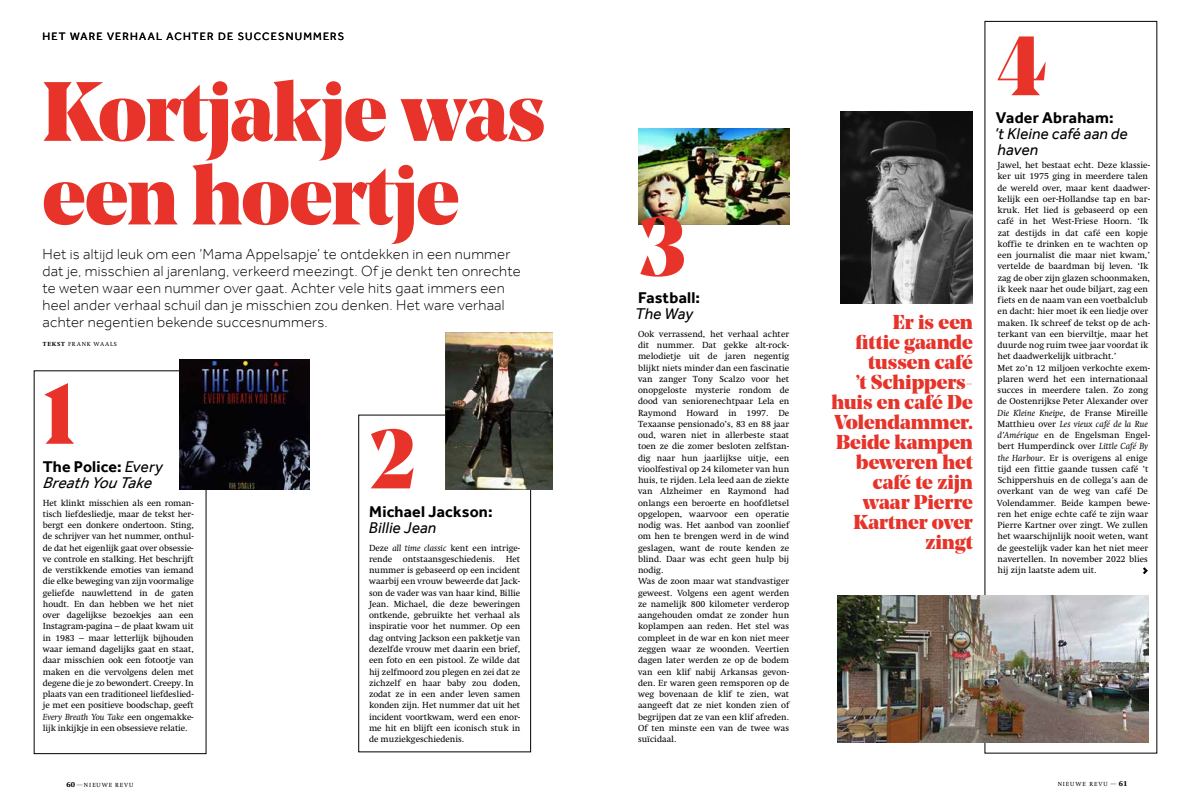
<style>
.page{position:relative;width:1191px;height:808px;background:#fff}
.page>*{position:absolute;margin:0;border:0;box-sizing:border-box;transform-origin:0 0}
.t1{font:900 83.6px/83.6px "Noe Display";letter-spacing:-.01em;color:#e7332a;scale:.95 1}
.t2{font:900 20px/20px "Noe Display";color:#e7332a;text-align:right}
.t3{font:italic 16px/16px "Effra";letter-spacing:.01em;color:#000}
.t4{font:700 16px "Effra";letter-spacing:.01em;color:#000}
.t5{font:300 15px/17px "Effra";letter-spacing:.015em;color:#000}
.t6{font:11px "Effra";letter-spacing:.105em;color:#000}
.t7{font:9px/11.2px "Swift LT Std";color:#000;text-align:justify}
.t8{font:6px "Swift LT Std";letter-spacing:.15em;color:#000}
.s1{font-weight:800}
.s2{font-weight:700;font-style:normal}
.s3{font-style:italic}
.s4{font-weight:800;font-size:7.5px}
.s5{font-family:"Effra";font-weight:300}
</style>
<div class="page">
<div style="left:358px;top:415px;width:173px;height:337px;border:1px solid #000"></div>
<img style="left:638px;top:129px;width:151px;height:95px">
<svg style="left:1143px;top:567px;width:4px;height:7px"></svg>
<img style="left:840px;top:112px;width:132px;height:191px">
<img style="left:179px;top:359px;width:130px;height:131px">
<img style="left:446px;top:333px;width:107px;height:156px">
<img style="left:837px;top:596px;width:311px;height:146px">
<p class="t6" style="left:43px;top:30px;width:303px">HET WARE VERHAAL ACHTER DE SUCCESNUMMERS</p>
<h1 class="t1" style="left:43px;top:68px;width:531px">Kortjakje was een hoertje</h1>
<p class="t5" style="left:43px;top:245px;width:480px">Het is altijd leuk om een ‘Mama Appelsapje’ te ontdekken in een nummer dat je, misschien al jarenlang, verkeerd meezingt. Of je denkt ten onrechte te weten waar een nummer over gaat. Achter vele hits gaat immers een heel ander verhaal schuil dan je misschien zou denken. Het ware verhaal achter negentien bekende succesnummers.</p>
<p class="t8" style="left:43px;top:341px;width:76px"><span class="s1">TEKST</span> FRANK WAALS</p>
<h1 class="t1" style="left:43px;top:371px;width:36px">1</h1>
<h3 class="t3" style="left:43px;top:458px;width:122px"><span class="s2">The Police:</span> Every<br>Breath You Take</h3>
<p class="t7" style="left:43px;top:497px;width:152px">Het klinkt misschien als een roman&shy;tisch liefdesliedje, maar de tekst her&shy;bergt een donkere ondertoon. Sting, de schrijver van het nummer, onthul&shy;de dat het eigenlijk gaat over obsessie&shy;ve controle en stalking. Het beschrijft de verstikkende emoties van iemand die elke beweging van zijn voormalige geliefde nauwlettend in de gaten houdt. En dan hebben we het niet over dagelijkse bezoekjes aan een Instagram-pagina – de plaat kwam uit in 1983 – maar letterlijk bijhouden waar iemand dagelijks gaat en staat, daar misschien ook een fotootje van maken en die vervolgens delen met degene die je zo bewondert. Creepy. In plaats van een traditioneel liefdeslied&shy;je met een positieve boodschap, geeft <span class="s3">Every Breath You Take</span> een ongemakke&shy;lijk inkijkje in een obsessieve relatie.</p>
<p class="t8" style="left:66px;top:781px;width:68px"><span class="s4">60</span> <span class="s5">—</span>NIEUWE REVU</p>
<h1 class="t1" style="left:369px;top:416px;width:51px">2</h1>
<h3 class="t4" style="left:369px;top:502px;width:125px">Michael Jackson:</h3>
<h3 class="t3" style="left:369px;top:519px;width:69px">Billie Jean</h3>
<p class="t7" style="left:369px;top:542px;width:153px">Deze <span class="s3">all time classic</span> kent een intrige&shy;rende ontstaansgeschiedenis. Het nummer is gebaseerd op een incident waarbij een vrouw beweerde dat Jack&shy;son de vader was van haar kind, Billie Jean. Michael, die deze beweringen ontkende, gebruikte het verhaal als inspiratie voor het nummer. Op een dag ontving Jackson een pakketje van dezelfde vrouw met daarin een brief, een foto en een pistool. Ze wilde dat hij zelfmoord zou plegen en zei dat ze zichzelf en haar baby zou doden, zodat ze in een ander leven samen konden zijn. Het nummer dat uit het incident voortkwam, werd een enor&shy;me hit en blijft een iconisch stuk in de muziekgeschiedenis.</p>
<h1 class="t1" style="left:638px;top:203px;width:52px">3</h1>
<h3 class="t4" style="left:638px;top:288px;width:63px">Fastball:</h3>
<h3 class="t3" style="left:635px;top:306px;width:59px">The Way</h3>
<p class="t7" style="left:638px;top:328px;width:153px;text-align:left">Ook verrassend, het verhaal achter dit nummer. Dat gekke alt-rock&shy;melodietje uit de jaren negentig blijkt niets minder dan een fascinatie van zanger Tony Scalzo voor het onopgeloste mysterie rondom de dood van seniorenechtpaar Lela en<br>Raymond Howard in 1997. De<br>Texaanse pensionado’s, 83 en 88 jaar oud, waren niet in allerbeste staat toen ze die zomer besloten zelfstan&shy;dig naar hun jaarlijkse uitje, een vioolfestival op 24 kilometer van hun huis, te rijden. Lela leed aan de ziekte van Alzheimer en Raymond had onlangs een beroerte en hoofdletsel opgelopen, waarvoor een operatie nodig was. Het aanbod van zoonlief om hen te brengen werd in de wind geslagen, want de route kenden ze blind. Daar was echt geen hulp bij nodig.<br>Was de zoon maar wat standvastiger geweest. Volgens een agent werden ze namelijk 800 kilometer verderop aangehouden omdat ze zonder hun koplampen aan reden. Het stel was compleet in de war en kon niet meer zeggen waar ze woonden. Veertien dagen later werden ze op de bodem van een klif nabij Arkansas gevon&shy;den. Er waren geen remsporen op de weg bovenaan de klif te zien, wat aangeeft dat ze niet konden zien of begrijpen dat ze van een klif afreden.<br>Of ten minste een van de twee was suïcidaal.</p>
<h2 class="t2" style="left:831px;top:312px;width:143px">Er is een<br>fittie gaande tussen café<br>’t Schippers&shy;huis en café De<br>Volendammer.<br>Beide kampen beweren het café te zijn waar Pierre<br>Kartner over zingt</h2>
<h1 class="t1" style="left:997px;top:23px;width:54px">4</h1>
<h3 class="t4" style="left:996px;top:108px;width:119px">Vader Abraham:</h3>
<h3 class="t3" style="left:994px;top:126px;width:135px">’t Kleine café aan de haven</h3>
<p class="t7" style="left:997px;top:160px;width:155px;text-align:left">Jawel, het bestaat echt. Deze klassie&shy;ker uit 1975 ging in meerdere talen de wereld over, maar kent daadwer&shy;kelijk een oer-Hollandse tap en bar&shy;kruk. Het lied is gebaseerd op een café in het West-Friese Hoorn. ‘Ik zat destijds in dat café een kopje koffie te drinken en te wachten op een journalist die maar niet kwam,’ vertelde de baardman bij leven. ‘Ik zag de ober zijn glazen schoonmaken, ik keek naar het oude biljart, zag een fiets en de naam van een voetbalclub en dacht: hier moet ik een liedje over maken. Ik schreef de tekst op de ach&shy;terkant van een bierviltje, maar het duurde nog ruim twee jaar voordat ik het daadwerkelijk uitbracht.’<br>Met zo’n 12 miljoen verkochte exem&shy;plaren werd het een internationaal succes in meerdere talen. Zo zong de Oostenrijkse Peter Alexander over <span class="s3">Die Kleine Kneipe</span>, de Franse Mireille Matthieu over <span class="s3">Les vieux café de la Rue d’Amérique</span> en de Engelsman Engel&shy;bert Humperdinck over <span class="s3">Little Café By the Harbour</span>. Er is overigens al enige tijd een fittie gaande tussen café ’t Schippershuis en de collega’s aan de overkant van de weg van café De Volendammer. Beide kampen bewe&shy;ren het enige echte café te zijn waar Pierre Kartner over zingt. We zullen het waarschijnlijk nooit weten, want de geestelijk vader kan het niet meer navertellen. In november 2022 blies hij zijn laatste adem uit.</p>
<p class="t8" style="left:1057px;top:781px;width:71px">NIEUWE REVU <span class="s5">—</span> <span class="s4">61</span></p>
</div>
